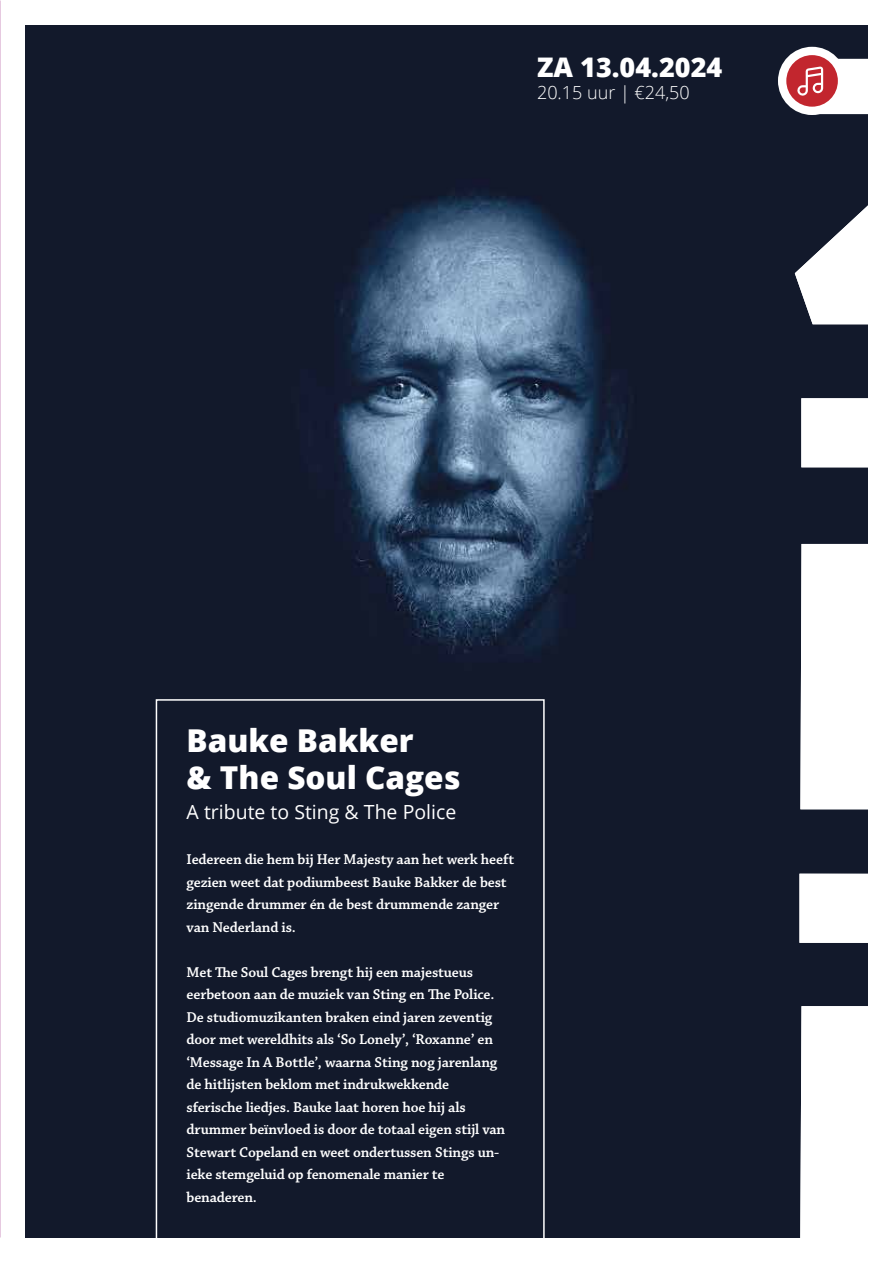
<style>
.page{position:relative;width:893px;height:1263px;background:#fff}
.page>*{position:absolute;margin:0;border:0;box-sizing:border-box;transform-origin:0 0}
.t1{font:800 31.5px/37.5px "Open Sans";color:#fff}
.t2{font:800 27px "Open Sans";color:#fff}
.t3{font:19.5px "Open Sans";color:#fff}
.t4{font:300 18px "Open Sans";color:#fff}
.t5{font:600 15px/22.5px "Chaparral Pro";letter-spacing:-.01em;color:#fff}
</style>
<div class="page">
<img style="left:26px;top:26px;width:841px;height:1211px">
<div style="left:156px;top:699px;width:389px;height:550px;border:2px solid #fff"></div>
<div style="left:801px;top:398px;width:92px;height:69px;background:#fff"></div>
<svg style="left:800px;top:544px;width:67px;height:265px"></svg>
<svg style="left:800px;top:1006px;width:67px;height:232px"></svg>
<div style="left:799px;top:874px;width:94px;height:69px;background:#fff"></div>
<div style="left:778px;top:47px;width:68px;height:68px;background:#fff;border-radius:50%"></div>
<div style="left:786px;top:55px;width:52px;height:52px;background:#c2262e;border-radius:50%"></div>
<svg style="left:795px;top:59px;width:73px;height:265px"></svg>
<h2 class="t2" style="left:537px;top:46px;width:187px">ZA 13.04.2024</h2>
<p class="t4" style="left:537px;top:80px;width:154px">20.15 uur | €24,50</p>
<h1 class="t1" style="left:187px;top:720px;width:275px">Bauke Bakker<br>&amp; The Soul Cages</h1>
<h3 class="t3" style="left:187px;top:799px;width:271px">A tribute to Sting &amp; The Police</h3>
<p class="t5" style="left:187px;top:848px;width:329px">Iedereen die hem bij Her Majesty aan het werk heeft gezien weet dat podiumbeest Bauke Bakker de best zingende drummer én de best drummende zanger van Nederland is.</p>
<p class="t5" style="left:187px;top:961px;width:320px">Met The Soul Cages brengt hij een majestueus eerbetoon aan de muziek van Sting en The Police.<br>De studiomuzikanten braken eind jaren zeventig door met wereldhits als ‘So Lonely’, ‘Roxanne’ en ‘Message In A Bottle’, waarna Sting nog jarenlang de hitlijsten beklom met indrukwekkende sferische liedjes. Bauke laat horen hoe hij als drummer beïnvloed is door de totaal eigen stijl van Stewart Copeland en weet ondertussen Stings un&shy;ieke stemgeluid op fenomenale manier te benaderen.</p>
</div>
